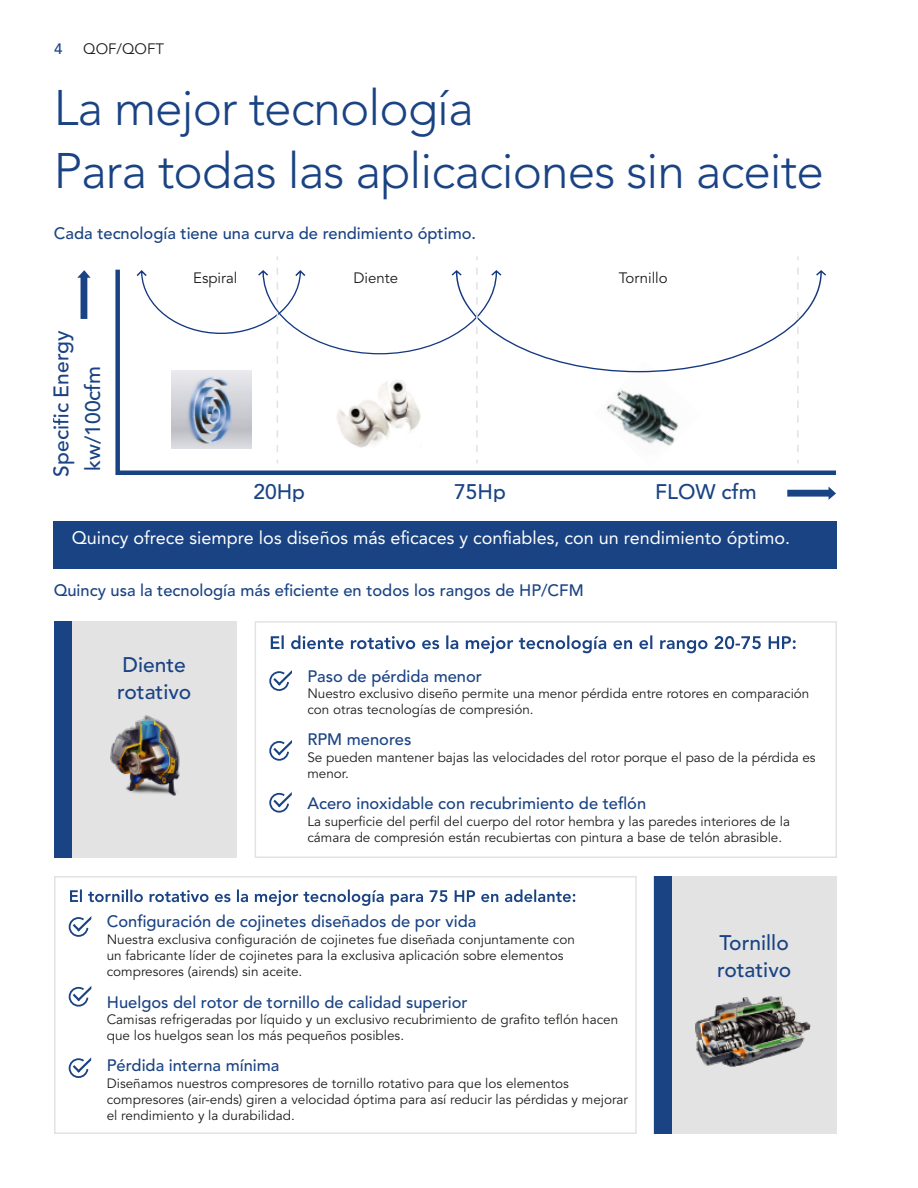
<style>
.page{position:relative;width:918px;height:1188px;background:#fff}
.page>*{position:absolute;margin:0;border:0;box-sizing:border-box;transform-origin:0 0}
.t1{font:300 49.5px/63px "Avenir LT Std";letter-spacing:-.02em;color:#1a4384}
.t2{font:500 21px/27px "Avenir LT Std";color:#1a4384}
.t3{font:18px "Avenir LT Std";color:#fff}
.t4{font:500 16.5px "Avenir LT Std";color:#1a4384}
.t5{font:15px "Avenir LT Std";color:#1d1d1b}
.t6{font:500 15px "Avenir LT Std";color:#1a4384}
.t7{font:13.5px/16.2px "Avenir LT Std";color:#1d1d1b}
</style>
<div class="page">
<svg style="left:115px;top:270px;width:721px;height:205px"></svg>
<svg style="left:137px;top:268px;width:689px;height:195px"></svg>
<svg style="left:77px;top:270px;width:14px;height:49px"></svg>
<svg style="left:787px;top:487px;width:49px;height:13px"></svg>
<img style="left:172px;top:370px;width:79px;height:78px">
<svg style="left:271px;top:635px;width:525px;height:18px"></svg>
<svg style="left:70px;top:889px;width:505px;height:17px"></svg>
<div style="left:255px;top:621px;width:582px;height:237px;border:2px solid #e3e3e3"></div>
<div style="left:54px;top:621px;width:183px;height:237px;background:#e3e3e3"></div>
<div style="left:54px;top:621px;width:18px;height:237px;background:#1a4384"></div>
<svg style="left:269px;top:670px;width:23px;height:21px"></svg>
<svg style="left:269px;top:740px;width:23px;height:21px"></svg>
<svg style="left:269px;top:792px;width:23px;height:21px"></svg>
<div style="left:54px;top:521px;width:783px;height:48px;background:#1a4384"></div>
<img style="left:110px;top:715px;width:70px;height:81px">
<img style="left:333px;top:379px;width:89px;height:79px">
<div style="left:54px;top:876px;width:583px;height:258px;border:2px solid #e3e3e3"></div>
<div style="left:654px;top:876px;width:183px;height:258px;background:#e3e3e3"></div>
<div style="left:654px;top:876px;width:18px;height:258px;background:#1a4384"></div>
<svg style="left:69px;top:916px;width:22px;height:21px"></svg>
<svg style="left:69px;top:986px;width:22px;height:21px"></svg>
<svg style="left:69px;top:1057px;width:22px;height:21px"></svg>
<img style="left:695px;top:996px;width:115px;height:71px">
<p class="t6" style="left:54px;top:40px;width:10px">4</p>
<p class="t5" style="left:83px;top:40px;width:82px">QOF/QOFT</p>
<h1 class="t1" style="left:54px;top:76px;width:772px">La mejor tecnología<br>Para todas las aplicaciones sin aceite</h1>
<p class="t4" style="left:54px;top:224px;width:424px">Cada tecnología tiene una curva de rendimiento óptimo.</p>
<p class="t5" style="left:193px;top:269px;width:46px">Espiral</p>
<p class="t5" style="left:354px;top:269px;width:46px">Diente</p>
<p class="t5" style="left:619px;top:269px;width:51px">Tornillo</p>
<h2 class="t2" style="left:46px;top:477px;width:147px;line-height:31.5px;rotate:-90deg">Specific Energy kw/100cfm</h2>
<h2 class="t2" style="left:253px;top:479px;width:53px">20Hp</h2>
<h2 class="t2" style="left:454px;top:479px;width:53px">75Hp</h2>
<h2 class="t2" style="left:655px;top:479px;width:103px">FLOW cfm</h2>
<h3 class="t3" style="left:72px;top:527px;width:720px">Quincy ofrece siempre los diseños más eficaces y confiables, con un rendimiento óptimo.</h3>
<p class="t4" style="left:54px;top:580px;width:532px">Quincy usa la tecnología más eficiente en todos los rangos de HP/CFM</p>
<h2 class="t2" style="left:117px;top:652px;width:76px">Diente rotativo</h2>
<p class="t4" style="left:307px;top:666px;width:176px">Paso de pérdida menor</p>
<p class="t7" style="left:307px;top:685px;width:504px">Nuestro exclusivo diseño permite una menor pérdida entre rotores en comparación con otras tecnologías de compresión.</p>
<p class="t4" style="left:307px;top:730px;width:105px">RPM menores</p>
<p class="t7" style="left:307px;top:749px;width:510px">Se pueden mantener bajas las velocidades del rotor porque el paso de la pérdida es menor.</p>
<p class="t4" style="left:307px;top:794px;width:340px">Acero inoxidable con recubrimiento de teflón</p>
<p class="t7" style="left:307px;top:813px;width:484px">La superficie del perfil del cuerpo del rotor hembra y las paredes interiores de la cámara de compresión están recubiertas con pintura a base de telón abrasible.</p>
<p class="t4" style="left:107px;top:912px;width:371px">Configuración de cojinetes diseñados de por vida</p>
<p class="t7" style="left:107px;top:931px;width:470px">Nuestra exclusiva configuración de cojinetes fue diseñada conjuntamente con un fabricante líder de cojinetes para la exclusiva aplicación sobre elementos compresores (airends) sin aceite.</p>
<p class="t4" style="left:107px;top:992px;width:362px">Huelgos del rotor de tornillo de calidad superior</p>
<p class="t7" style="left:107px;top:1011px;width:513px">Camisas refrigeradas por líquido y un exclusivo recubrimiento de grafito teflón hacen que los huelgos sean los más pequeños posibles.</p>
<p class="t4" style="left:107px;top:1056px;width:174px">Pérdida interna mínima</p>
<p class="t7" style="left:107px;top:1075px;width:523px">Diseñamos nuestros compresores de tornillo rotativo para que los elementos compresores (air-ends) giren a velocidad óptima para así reducir las pérdidas y mejorar el rendimiento y la durabilidad.</p>
<h2 class="t2" style="left:717px;top:930px;width:76px">Tornillo rotativo</h2>
</div>
